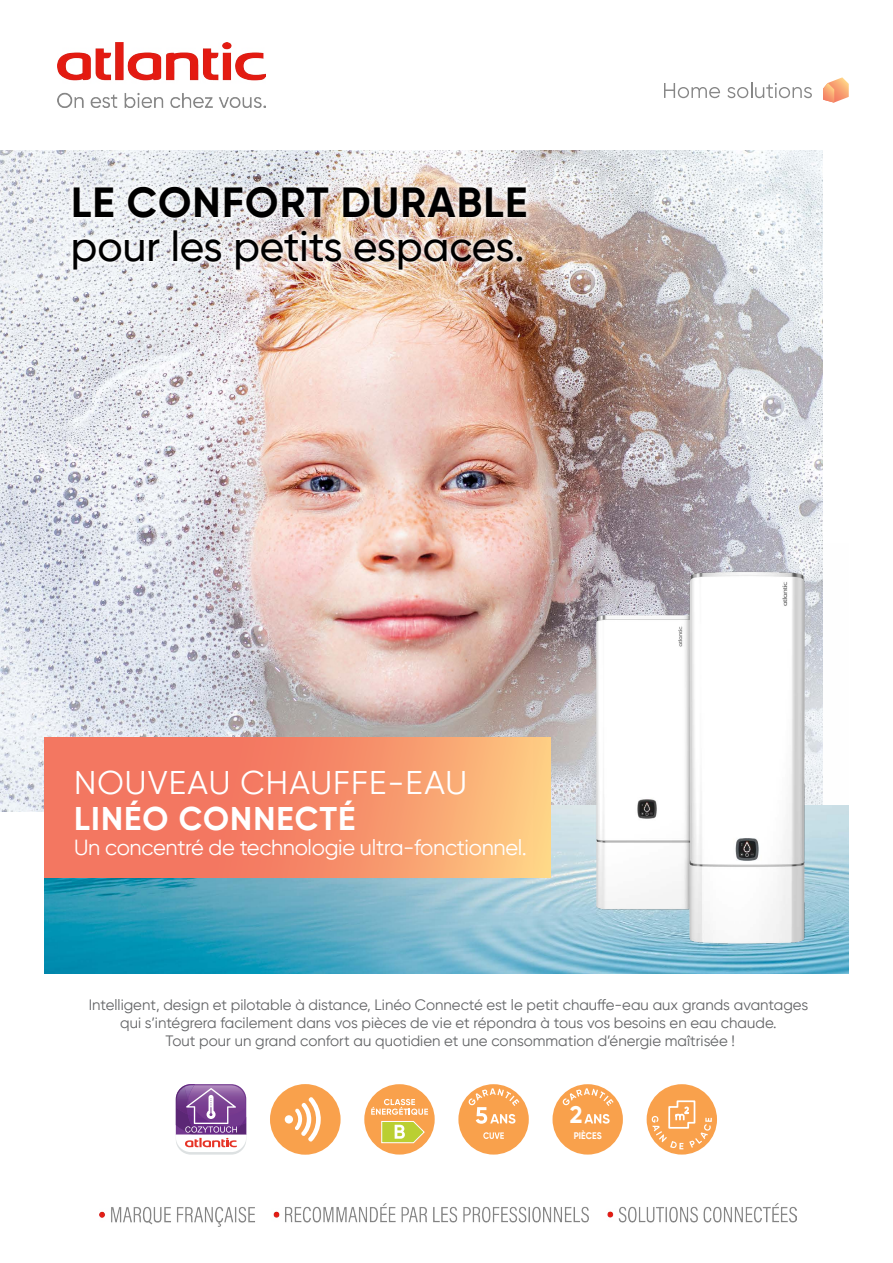
<style>
.page{position:relative;width:893px;height:1263px;background:#fff}
.page>*{position:absolute;margin:0;border:0;box-sizing:border-box;transform-origin:0 0}
.t1{font:500 42px "Gilroy";color:#000}
.t2{font:700 42px "Gilroy";letter-spacing:.03em;color:#000}
.t3{font:32.7px "Gilroy";letter-spacing:.035em;color:#fff}
.t4{font:700 32.7px "Gilroy";letter-spacing:.035em;color:#fff}
.t5{font:700 23.85px "Gilroy";color:#fff}
.t6{font:21.75px "Gilroy";letter-spacing:-.015em;color:#fff}
.t7{font:15px/18px "Gilroy";color:#636466;text-align:center}
.t8{font:700 9.6px "Gilroy";letter-spacing:.01em;color:#fff;scale:.9 1}
</style>
<div class="page">
<div style="left:270px;top:1084px;width:71px;height:71px;background:#f9a14c;border-radius:50%"></div>
<svg style="left:295px;top:1097px;width:26px;height:45px"></svg>
<div style="left:285px;top:1115px;width:8px;height:8px;background:#fff;border-radius:50%"></div>
<img style="left:0;top:150px;width:823px;height:662px">
<img style="left:45px;top:878px;width:488px;height:96px">
<svg style="left:176px;top:1084px;width:70px;height:70px"></svg>
<div style="left:364px;top:1084px;width:71px;height:70px;background:#f9a14c;border-radius:50%"></div>
<svg style="left:381px;top:1121px;width:44px;height:22px"></svg>
<svg style="left:371px;top:1099px;width:57px;height:16px"></svg>
<div style="left:458px;top:1084px;width:71px;height:70px;background:#f9a14c;border-radius:50%"></div>
<svg style="left:469px;top:1088px;width:50px;height:36px"></svg>
<svg style="left:483px;top:1132px;width:21px;height:7px"></svg>
<div style="left:552px;top:1084px;width:71px;height:70px;background:#f9a14c;border-radius:50%"></div>
<svg style="left:584px;top:1114px;width:26px;height:9px"></svg>
<svg style="left:563px;top:1088px;width:51px;height:18px"></svg>
<div style="left:647px;top:1084px;width:70px;height:70px;background:#f9a14c;border-radius:50%"></div>
<svg style="left:652px;top:1099px;width:60px;height:50px"></svg>
<svg style="left:664px;top:83px;width:56px;height:15px"></svg>
<svg style="left:727px;top:82px;width:85px;height:16px"></svg>
<svg style="left:823px;top:77px;width:26px;height:26px"></svg>
<div style="left:67px;top:181px;width:466px;height:94px;background:#fff;opacity:.8"></div>
<svg style="left:45px;top:737px;width:488px;height:141px;background:#f58c69"></svg>
<img style="left:533px;top:544px;width:315px;height:430px">
<img style="left:57px;top:43px;width:209px;height:64px">
<img style="left:100px;top:1203px;width:697px;height:23px">
<h1 class="t2" style="left:71px;top:176px;width:458px">LE CONFORT DURABLE</h1>
<h1 class="t1" style="left:71px;top:220px;width:455px">pour les petits espaces.</h1>
<h2 class="t3" style="left:74px;top:763px;width:394px">Nouveau chauffe-eau</h2>
<h2 class="t4" style="left:74px;top:798px;width:283px">LINÉO CONNECTÉ</h2>
<h3 class="t6" style="left:74px;top:834px;width:454px">Un concentré de technologie ultra-fonctionnel.</h3>
<p class="t7" style="left:89px;top:996px;width:721px">Intelligent, design et pilotable à distance, Linéo Connecté est le petit chauffe-eau aux grands avantages qui s’intégrera facilement dans vos pièces de vie et répondra à tous vos besoins en eau chaude.<br>Tout pour un grand confort au quotidien et une consommation d’énergie maîtrisée !</p>
<h3 class="t5" style="left:570px;top:1100px;width:14px">2</h3>
<p class="t8" style="left:574px;top:1129px;width:33px">PIÈCES</p>
</div>
